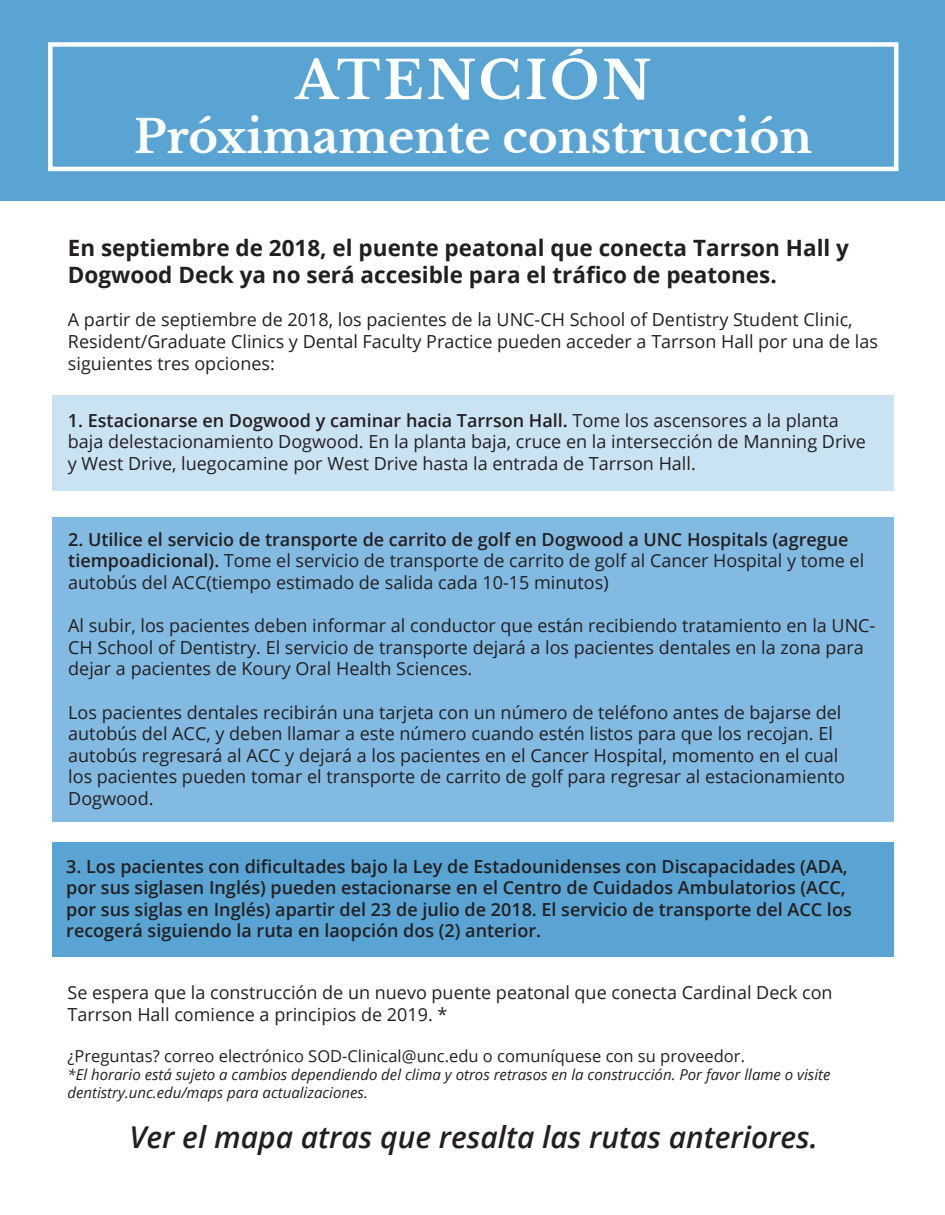
<style>
.page{position:relative;width:945px;height:1215px;background:#fff}
.page>*{position:absolute;margin:0;border:0;box-sizing:border-box;transform-origin:0 0}
.t1{font:700 52.5px "Libre Baskerville";letter-spacing:.05em;color:#fff}
.t2{font:700 45px "Libre Baskerville";color:#fff}
.t3{font:italic 600 30px "Open Sans";color:#231f20}
.t4{font:700 22.5px/27px "Open Sans";color:#231f20}
.t5{font:18px/21.6px "Open Sans";color:#231f20}
.t6{font:600 18px/21.6px "Open Sans";color:#231f20}
.t7{font:16.5px "Open Sans";color:#231f20}
.t8{font:italic 15px/18px "Open Sans";color:#231f20}
.s1{font-weight:600}
</style>
<div class="page">
<div style="left:0;top:0;width:945px;height:201px;background:#5aa4d3"></div>
<div style="left:48px;top:42px;width:850px;height:129px;border:4px solid #fff"></div>
<div style="left:52px;top:843px;width:842px;height:114px;background:#5aa4d3"></div>
<div style="left:53px;top:517px;width:841px;height:305px;background:#83bae1"></div>
<div style="left:52px;top:395px;width:842px;height:96px;background:#cae3f3"></div>
<p class="t1" style="left:295px;top:48px;width:358px">ATENCIÓN</p>
<p class="t2" style="left:134px;top:109px;width:680px">Próximamente construcción</p>
<p class="t4" style="left:68px;top:234px;width:783px">En septiembre de 2018, el puente peatonal que conecta Tarrson Hall y<br>Dogwood Deck ya no será accesible para el tráfico de peatones.</p>
<p class="t5" style="left:68px;top:309px;width:812px">A partir de septiembre de 2018, los pacientes de la UNC-CH School of Dentistry Student Clinic,<br>Resident/Graduate Clinics y Dental Faculty Practice pueden acceder a Tarrson Hall por una de las siguientes tres opciones:</p>
<p class="t5" style="left:68px;top:409px;width:800px"><span class="s1">1. Estacionarse en Dogwood y caminar hacia Tarrson Hall.</span> Tome los ascensores a la planta baja delestacionamiento Dogwood. En la planta baja, cruce en la intersección de Manning Drive y West Drive, luegocamine por West Drive hasta la entrada de Tarrson Hall.</p>
<p class="t5" style="left:68px;top:528px;width:798px"><span class="s1">2. Utilice el servicio de transporte de carrito de golf en Dogwood a UNC Hospitals (agregue tiempoadicional).</span> Tome el servicio de transporte de carrito de golf al Cancer Hospital y tome el autobús del ACC(tiempo estimado de salida cada 10-15 minutos)</p>
<p class="t5" style="left:68px;top:614px;width:809px">Al subir, los pacientes deben informar al conductor que están recibiendo tratamiento en la UNC-<br>CH School of Dentistry. El servicio de transporte dejará a los pacientes dentales en la zona para dejar a pacientes de Koury Oral Health Sciences.</p>
<p class="t5" style="left:68px;top:701px;width:778px">Los pacientes dentales recibirán una tarjeta con un número de teléfono antes de bajarse del autobús del ACC, y deben llamar a este número cuando estén listos para que los recojan. El autobús regresará al ACC y dejará a los pacientes en el Cancer Hospital, momento en el cual los pacientes pueden tomar el transporte de carrito de golf para regresar al estacionamiento Dogwood.</p>
<p class="t6" style="left:66px;top:855px;width:787px">3. Los pacientes con dificultades bajo la Ley de Estadounidenses con Discapacidades (ADA, por sus siglasen Inglés) pueden estacionarse en el Centro de Cuidados Ambulatorios (ACC, por sus siglas en Inglés) apartir del 23 de julio de 2018. El servicio de transporte del ACC los recogerá siguiendo la ruta en laopción dos (2) anterior.</p>
<p class="t5" style="left:68px;top:981px;width:767px">Se espera que la construcción de un nuevo puente peatonal que conecta Cardinal Deck con<br>Tarrson Hall comience a principios de 2019. *</p>
<p class="t7" style="left:68px;top:1045px;width:679px">¿Preguntas? correo electrónico SOD-Clinical@unc.edu o comuníquese con su proveedor.</p>
<p class="t8" style="left:68px;top:1065px;width:764px">*El horario está sujeto a cambios dependiendo del clima y otros retrasos en la construcción. Por favor llame o visite dentistry.unc.edu/maps para actualizaciones.</p>
<p class="t3" style="left:129px;top:1116px;width:690px">Ver el mapa atras que resalta las rutas anteriores.</p>
</div>
